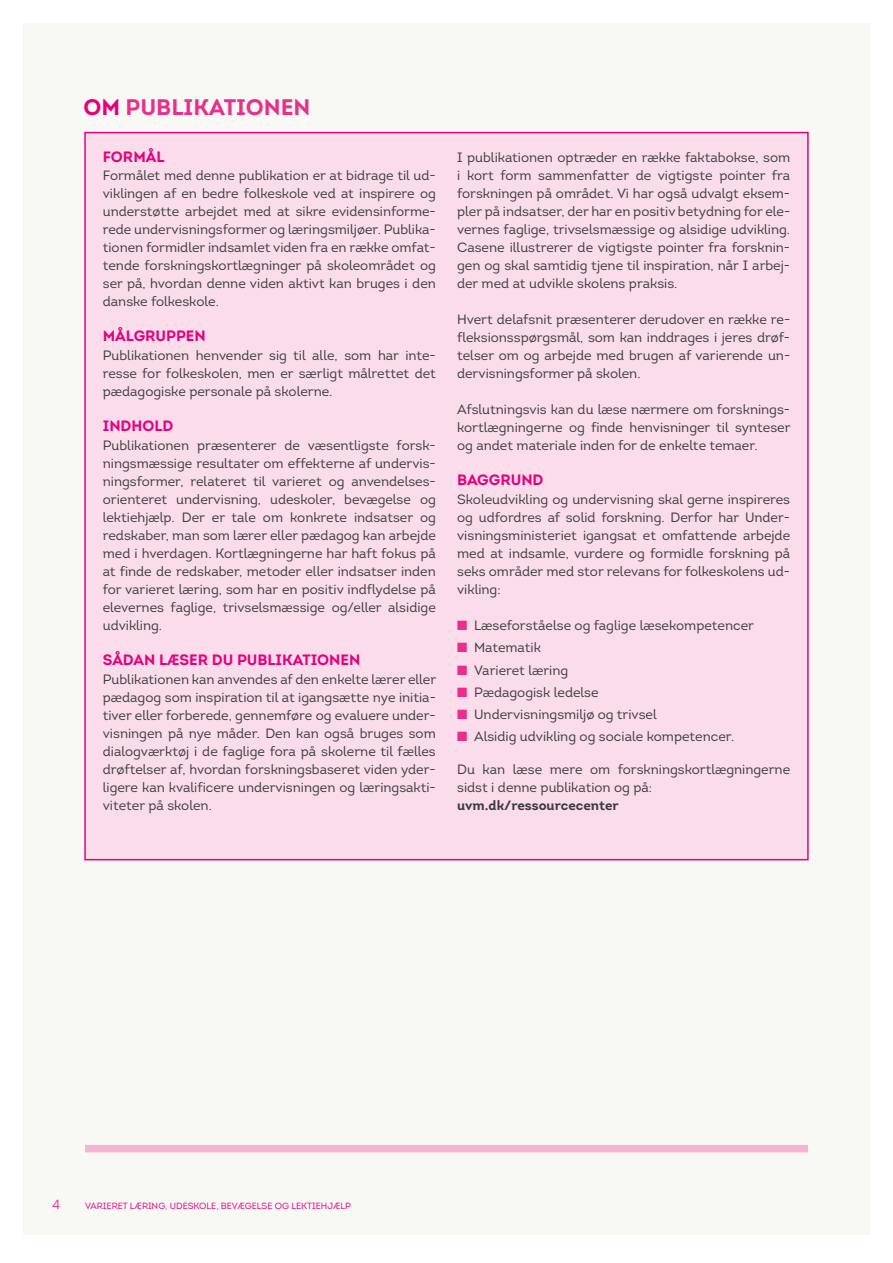
<style>
.page{position:relative;width:893px;height:1263px;background:#fff}
.page>*{position:absolute;margin:0;border:0;box-sizing:border-box;transform-origin:0 0}
.t1{font:700 22.5px "Intro";color:#e8308a}
.t2{font:700 15px "Intro";color:#e6007d}
.t3{font:13.5px/18px "Intro";color:#3c3c3b;text-align:justify}
.t4{font:700 13.5px "Intro";color:#3c3c3b}
.t5{font:13.5px "Intro";color:#e8308a}
.t6{font:9px "Intro";color:#e6007d}
.s1{color:#e6007d}
.s2{color:#e8308a}
</style>
<div class="page">
<div style="left:23px;top:23px;width:847px;height:1212px;background:#f8f8f5"></div>
<div style="left:85px;top:133px;width:723px;height:727px;background:#fadceb"></div>
<div style="left:85px;top:1145px;width:723px;height:7px;background:#f5b5d2"></div>
<h1 class="t1" style="left:83px;top:92px;width:229px"><span class="s1">OM</span> PUBLIKATIONEN</h1>
<p class="t2" style="left:103px;top:147px;width:63px">FORMÅL</p>
<p class="t3" style="left:103px;top:166px;width:335px">Formålet med denne publikation er at bidrage til ud&shy;viklingen af en bedre folkeskole ved at inspirere og understøtte arbejdet med at sikre evidensinforme&shy;rede undervisningsformer og læringsmiljøer. Publika&shy;tionen formidler indsamlet viden fra en række omfat&shy;tende forskningskortlægninger på skoleområdet og ser på, hvordan denne viden aktivt kan bruges i den danske folkeskole.</p>
<p class="t2" style="left:103px;top:326px;width:104px">MÅLGRUPPEN</p>
<p class="t3" style="left:103px;top:346px;width:335px">Publikationen henvender sig til alle, som har inte&shy;resse for folkeskolen, men er særligt målrettet det pædagogiske personale på skolerne.</p>
<p class="t2" style="left:103px;top:416px;width:72px">INDHOLD</p>
<p class="t3" style="left:103px;top:436px;width:335px;text-align:left">Publikationen præsenterer de væsentligste forsk&shy;ningsmæssige resultater om effekterne af undervis&shy;ningsformer, relateret til varieret og anvendelses&shy;orienteret undervisning, udeskoler, bevægelse og lektiehjælp. Der er tale om konkrete indsatser og redskaber, man som lærer eller pædagog kan arbejde med i hverdagen. Kortlægningerne har haft fokus på at finde de redskaber, metoder eller indsatser inden for varieret læring, som har en positiv indflydelse på elevernes faglige, trivselsmæssige og/eller alsidige udvikling.</p>
<p class="t2" style="left:103px;top:650px;width:259px">SÅDAN LÆSER DU PUBLIKATIONEN</p>
<p class="t3" style="left:103px;top:670px;width:335px">Publikationen kan anvendes af den enkelte lærer eller pædagog som inspiration til at igangsætte nye initia&shy;tiver eller forberede, gennemføre og evaluere under&shy;visningen på nye måder. Den kan også bruges som dialogværktøj i de faglige fora på skolerne til fælles drøftelser af, hvordan forskningsbaseret viden yder&shy;ligere kan kvalificere undervisningen og læringsakti&shy;viteter på skolen.</p>
<p class="t3" style="left:457px;top:148px;width:335px">I publikationen optræder en række faktabokse, som i kort form sammenfatter de vigtigste pointer fra forskningen på området. Vi har også udvalgt eksem&shy;pler på indsatser, der har en positiv betydning for ele&shy;vernes faglige, trivselsmæssige og alsidige udvikling.<br>Casene illustrerer de vigtigste pointer fra forsknin&shy;gen og skal samtidig tjene til inspiration, når I arbej&shy;der med at udvikle skolens praksis.</p>
<p class="t3" style="left:457px;top:310px;width:335px">Hvert delafsnit præsenterer derudover en række re&shy;fleksionsspørgsmål, som kan inddrages i jeres drøf&shy;telser om og arbejde med brugen af varierende un&shy;dervisningsformer på skolen.</p>
<p class="t3" style="left:457px;top:400px;width:335px">Afslutningsvis kan du læse nærmere om forsknings&shy;kortlægningerne og finde henvisninger til synteser og andet materiale inden for de enkelte temaer.</p>
<p class="t2" style="left:457px;top:470px;width:88px">BAGGRUND</p>
<p class="t3" style="left:457px;top:490px;width:335px">Skoleudvikling og undervisning skal gerne inspireres og udfordres af solid forskning. Derfor har Under&shy;visningsministeriet igangsat et omfattende arbejde med at indsamle, vurdere og formidle forskning på seks områder med stor relevans for folkeskolens ud&shy;vikling:</p>
<p class="t3" style="left:457px;top:616px;width:298px"><span class="s2">■</span> Læseforståelse og faglige læsekompetencer</p>
<p class="t3" style="left:457px;top:639px;width:85px"><span class="s2">■</span> Matematik</p>
<p class="t3" style="left:457px;top:661px;width:113px"><span class="s2">■</span> Varieret læring</p>
<p class="t3" style="left:457px;top:683px;width:143px"><span class="s2">■</span> Pædagogisk ledelse</p>
<p class="t3" style="left:457px;top:705px;width:201px"><span class="s2">■</span> Undervisningsmiljø og trivsel</p>
<p class="t3" style="left:457px;top:728px;width:279px"><span class="s2">■</span> Alsidig udvikling og sociale kompetencer.</p>
<p class="t3" style="left:457px;top:760px;width:335px">Du kan læse mere om forskningskortlægningerne sidst i denne publikation og på:</p>
<p class="t4" style="left:457px;top:797px;width:163px">uvm.dk/ressourcecenter</p>
<p class="t5" style="left:52px;top:1196px;width:9px">4</p>
<p class="t6" style="left:85px;top:1200px;width:268px">VARIERET LÆRING, UDESKOLE, BEVÆGELSE OG LEKTIEHJÆLP</p>
</div>
